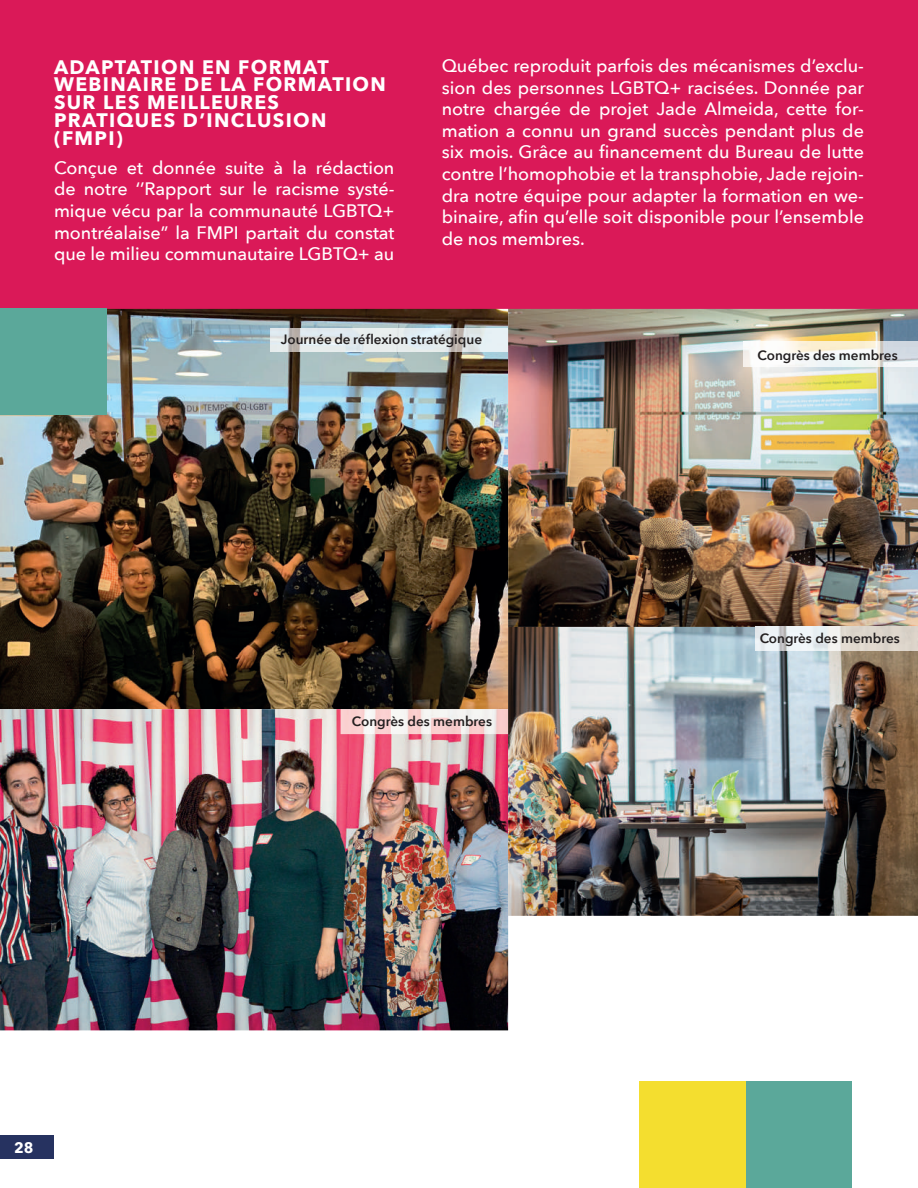
<style>
.page{position:relative;width:918px;height:1188px;background:#fff}
.page>*{position:absolute;margin:0;border:0;box-sizing:border-box;transform-origin:0 0}
.t1{font:700 19.5px/18px "Avenir Next";letter-spacing:.07em;color:#fff}
.t2{font:500 18px/21.6px "Avenir Next";color:#fff;text-align:justify}
.t3{font:700 15px "Avenir Next";color:#fff}
.t4{font:600 13.5px "Avenir Next";color:#231f20}
</style>
<div class="page">
<div style="left:0;top:1136px;width:54px;height:23px;background:#263260"></div>
<div style="left:0;top:0;width:918px;height:309px;background:#da1958"></div>
<img style="left:0;top:309px;width:508px;height:721px">
<img style="left:270px;top:328px;width:238px;height:24px">
<div style="left:0;top:309px;width:106px;height:106px;background:#5ba89a"></div>
<img style="left:341px;top:709px;width:167px;height:25px">
<img style="left:508px;top:309px;width:410px;height:607px">
<img style="left:743px;top:342px;width:175px;height:25px">
<img style="left:755px;top:627px;width:163px;height:23px">
<div style="left:745px;top:1082px;width:106px;height:106px;background:#5ba89a"></div>
<div style="left:639px;top:1082px;width:106px;height:106px;background:#f4de2f"></div>
<p class="t1" style="left:54px;top:57px;width:333px">ADAPTATION EN FORMAT<br>WEBINAIRE DE LA FORMATION<br>SUR LES MEILLEURES<br>PRATIQUES D’INCLUSION (FMPI)</p>
<p class="t2" style="left:54px;top:156px;width:342px">Conçue et donnée suite à la rédaction de notre ‘’Rapport sur le racisme systé&shy;mique vécu par la communauté LGBTQ+ montréalaise” la FMPI partait du constat que le milieu communautaire LGBTQ+ au</p>
<p class="t2" style="left:442px;top:54px;width:424px">Québec reproduit parfois des mécanismes d’exclu&shy;sion des personnes LGBTQ+ racisées. Donnée par notre chargée de projet Jade Almeida, cette for&shy;mation a connu un grand succès pendant plus de six mois. Grâce au financement du Bureau de lutte contre l’homophobie et la transphobie, Jade rejoin&shy;dra notre équipe pour adapter la formation en we&shy;binaire, afin qu’elle soit disponible pour l’ensemble de nos membres.</p>
<p class="t4" style="left:281px;top:328px;width:203px">Journée de réflexion stratégique</p>
<p class="t4" style="left:352px;top:710px;width:142px">Congrès des membres</p>
<p class="t4" style="left:758px;top:344px;width:142px">Congrès des membres</p>
<p class="t4" style="left:760px;top:627px;width:142px">Congrès des membres</p>
<p class="t3" style="left:14px;top:1135px;width:21px">28</p>
</div>
